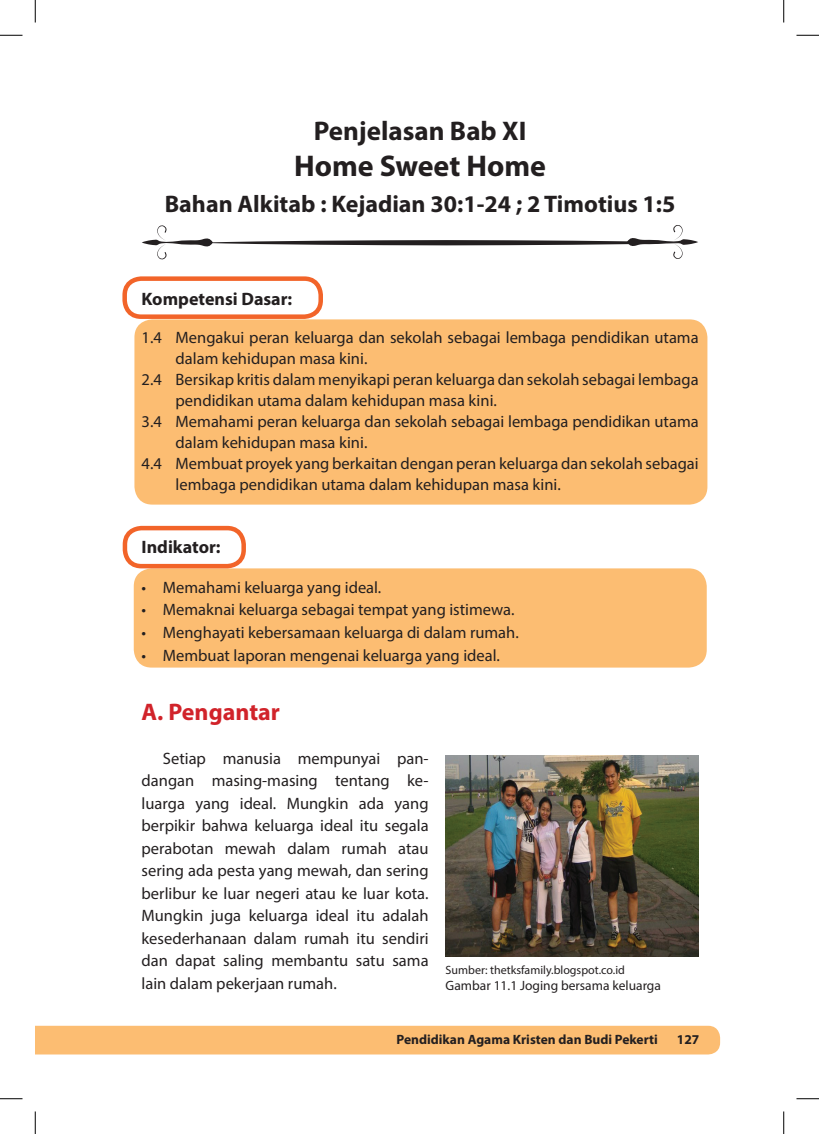
<style>
.page{position:relative;width:819px;height:1134px;background:#fff}
.page>*{position:absolute;margin:0;border:0;box-sizing:border-box;transform-origin:0 0}
.t1{font:700 30px "Myriad Pro";color:#231f20}
.t2{font:700 27px "Myriad Pro";color:#231f20}
.t3{font:700 24px "Myriad Pro";color:#231f20}
.t4{font:700 24px "Myriad Pro";color:#d1232a}
.t5{font:700 18px "Myriad Pro";color:#231f20}
.t6{font:16.5px/22.5px "Myriad Pro";color:#231f20;text-align:justify}
.t7{font:700 13.5px "Myriad Pro";color:#231f20}
.t8{font:13.5px "Myriad Pro";color:#231f20}
.t9{font:12px "Myriad Pro";color:#231f20}
</style>
<div class="page">
<div style="left:35px;top:1025px;width:685px;height:29px;background:#fcbd72"></div>
<div style="left:134px;top:568px;width:573px;height:99px;background:#fcbd72;border-radius:18px"></div>
<div style="left:123px;top:526px;width:123px;height:42px;border:4px solid #f26429;border-radius:17px"></div>
<div style="left:134px;top:319px;width:573px;height:185px;background:#fcbd72;border-radius:18px"></div>
<div style="left:122px;top:276px;width:201px;height:43px;border:4px solid #f26429;border-radius:17px"></div>
<img style="left:446px;top:755px;width:253px;height:201px">
<svg style="left:142px;top:225px;width:556px;height:35px"></svg>
<svg style="left:0;top:35px;width:22px;height:1px"></svg>
<svg style="left:796px;top:35px;width:23px;height:1px"></svg>
<svg style="left:0;top:1098px;width:22px;height:1px"></svg>
<svg style="left:796px;top:1098px;width:23px;height:1px"></svg>
<svg style="left:35px;top:0;width:1px;height:22px"></svg>
<svg style="left:35px;top:1111px;width:1px;height:23px"></svg>
<svg style="left:783px;top:0;width:1px;height:22px"></svg>
<svg style="left:783px;top:1111px;width:1px;height:23px"></svg>
<h2 class="t2" style="left:314px;top:114px;width:214px">Penjelasan Bab XI</h2>
<h1 class="t1" style="left:294px;top:147px;width:253px">Home Sweet Home</h1>
<h3 class="t3" style="left:165px;top:189px;width:512px">Bahan Alkitab : Kejadian 30:1-24 ; 2 Timotius 1:5</h3>
<p class="t5" style="left:142px;top:287px;width:152px">Kompetensi Dasar:</p>
<p class="t6" style="left:142px;top:326px;width:559px">1.4 Mengakui peran keluarga dan sekolah sebagai lembaga pendidikan utama</p>
<p class="t6" style="left:176px;top:347px;width:193px">dalam kehidupan masa kini.</p>
<p class="t6" style="left:142px;top:368px;width:558px">2.4 Bersikap kritis dalam menyikapi peran keluarga dan sekolah sebagai lembaga</p>
<p class="t6" style="left:176px;top:389px;width:323px">pendidikan utama dalam kehidupan masa kini.</p>
<p class="t6" style="left:142px;top:410px;width:559px">3.4 Memahami peran keluarga dan sekolah sebagai lembaga pendidikan utama</p>
<p class="t6" style="left:176px;top:431px;width:193px">dalam kehidupan masa kini.</p>
<p class="t6" style="left:142px;top:452px;width:559px">4.4 Membuat proyek yang berkaitan dengan peran keluarga dan sekolah sebagai</p>
<p class="t6" style="left:176px;top:473px;width:387px">lembaga pendidikan utama dalam kehidupan masa kini.</p>
<p class="t5" style="left:142px;top:535px;width:80px">Indikator:</p>
<p class="t6" style="left:142px;top:576px;width:241px">• Memahami keluarga yang ideal.</p>
<p class="t6" style="left:142px;top:598px;width:374px">• Memaknai keluarga sebagai tempat yang istimewa.</p>
<p class="t6" style="left:142px;top:621px;width:379px">• Menghayati kebersamaan keluarga di dalam rumah.</p>
<p class="t6" style="left:142px;top:643px;width:360px">• Membuat laporan mengenai keluarga yang ideal.</p>
<h3 class="t4" style="left:142px;top:696px;width:140px">A. Pengantar</h3>
<p class="t6" style="left:142px;top:746px;width:289px;text-indent:21px">Setiap manusia mempunyai pan&shy;dangan masing-masing tentang ke&shy;luarga yang ideal. Mungkin ada yang berpikir bahwa keluarga ideal itu segala perabotan mewah dalam rumah atau sering ada pesta yang mewah, dan sering berlibur ke luar negeri atau ke luar kota.<br>Mungkin juga keluarga ideal itu adalah kesederhanaan dalam rumah itu sendiri dan dapat saling membantu satu sama lain dalam pekerjaan rumah.</p>
<p class="t9" style="left:446px;top:962px;width:181px">Sumber: thetksfamily.blogspot.co.id</p>
<p class="t8" style="left:446px;top:977px;width:217px">Gambar 11.1 Joging bersama keluarga</p>
<p class="t7" style="left:396px;top:1031px;width:263px">Pendidikan Agama Kristen dan Budi Pekerti</p>
<p class="t7" style="left:677px;top:1031px;width:24px">127</p>
</div>
